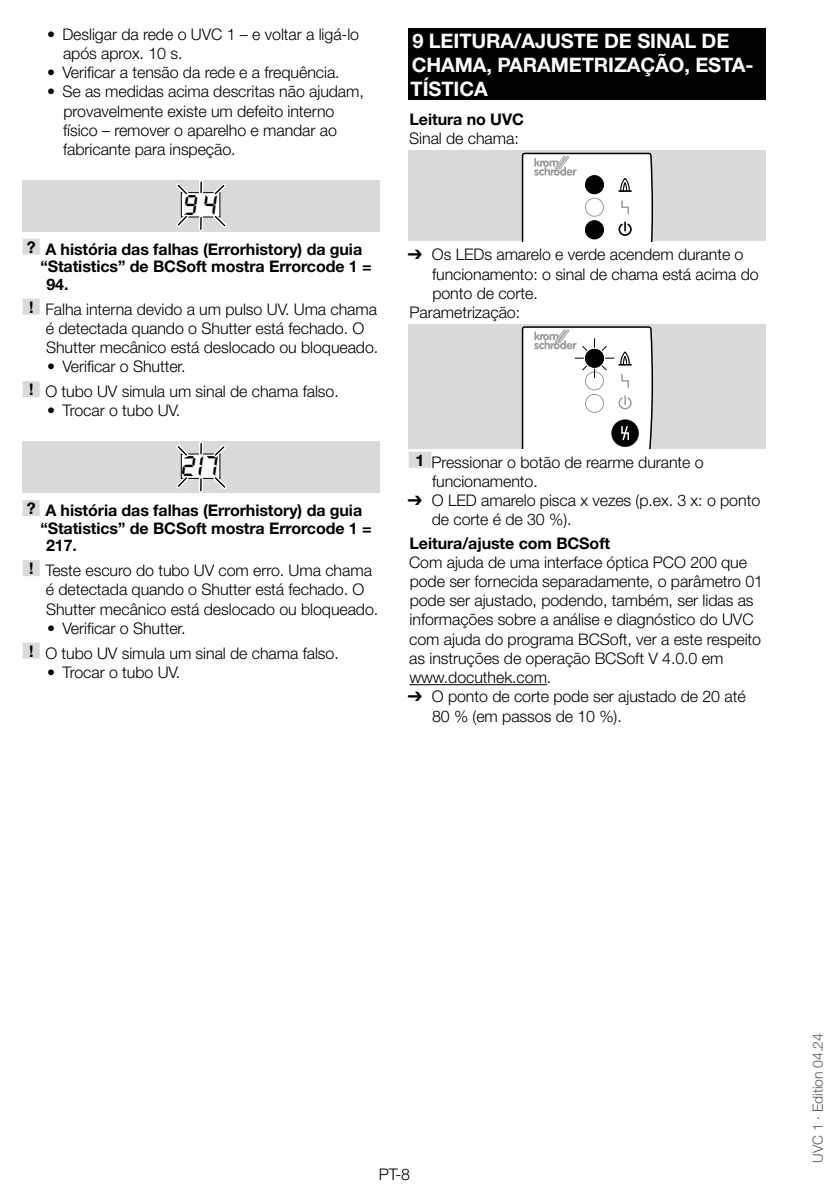
<style>
.page{position:relative;width:840px;height:1191px;background:#fff}
.page>*{position:absolute;margin:0;border:0;box-sizing:border-box;transform-origin:0 0}
.t1{font:500 27.6px "Iquartz";color:#000}
.t2{font:700 20px/24px "Helvetica Neue LT Pro";letter-spacing:-.005em;color:#fff}
.t3{font:300 16px/19.2px "Helvetica Neue LT Pro";letter-spacing:-.005em;color:#000}
.t4{font:700 16px "Helvetica Neue LT Pro";letter-spacing:-.005em;color:#000}
.t5{font:300 14px "Helvetica Neue LT Pro";letter-spacing:-.005em;color:#575756}
.s1{font-weight:700}
.s2{font-family:"Arial Unicode MS";font-weight:400}
</style>
<div class="page">
<div style="left:23px;top:239px;width:17px;height:16px;background:#dadada"></div>
<div style="left:23px;top:299px;width:17px;height:16px;background:#dadada"></div>
<div style="left:23px;top:381px;width:17px;height:16px;background:#dadada"></div>
<div style="left:23px;top:500px;width:17px;height:16px;background:#dadada"></div>
<div style="left:23px;top:560px;width:17px;height:16px;background:#dadada"></div>
<div style="left:23px;top:642px;width:17px;height:16px;background:#dadada"></div>
<div style="left:23px;top:180px;width:357px;height:51px;background:#dadada"></div>
<div style="left:181px;top:193px;width:39px;height:24px;background:#fff"></div>
<div style="left:181px;top:192px;width:39px;height:25px;border:1px solid #000"></div>
<hr style="left:199px;top:182px;width:4px;height:10px;background:#fff">
<svg style="left:200px;top:182px;width:2px;height:10px"></svg>
<svg style="left:176px;top:183px;width:16px;height:17px"></svg>
<svg style="left:176px;top:210px;width:16px;height:17px"></svg>
<hr style="left:199px;top:217px;width:4px;height:12px;background:#fff">
<svg style="left:200px;top:217px;width:2px;height:12px"></svg>
<svg style="left:209px;top:210px;width:18px;height:18px"></svg>
<svg style="left:209px;top:183px;width:17px;height:17px"></svg>
<div style="left:23px;top:442px;width:357px;height:51px;background:#dadada"></div>
<div style="left:181px;top:454px;width:39px;height:24px;background:#fff"></div>
<div style="left:181px;top:454px;width:39px;height:25px;border:1px solid #000"></div>
<hr style="left:199px;top:443px;width:4px;height:11px;background:#fff">
<svg style="left:200px;top:443px;width:2px;height:11px"></svg>
<svg style="left:176px;top:445px;width:16px;height:16px"></svg>
<svg style="left:176px;top:472px;width:16px;height:16px"></svg>
<hr style="left:199px;top:479px;width:4px;height:11px;background:#fff">
<svg style="left:200px;top:479px;width:2px;height:11px"></svg>
<svg style="left:209px;top:472px;width:18px;height:17px"></svg>
<svg style="left:209px;top:445px;width:17px;height:16px"></svg>
<div style="left:408px;top:28px;width:357px;height:72px;background:#000"></div>
<div style="left:408px;top:452px;width:23px;height:16px;background:#dadada"></div>
<hr style="left:409px;top:684px;width:137px;height:1px;background:#000">
<div style="left:408px;top:151px;width:357px;height:90px;background:#dadada"></div>
<svg style="left:521px;top:153px;width:131px;height:88px;background:#e3e3e3"></svg>
<div style="left:408px;top:324px;width:357px;height:124px;background:#dadada"></div>
<svg style="left:521px;top:326px;width:131px;height:122px;background:#e4e4e4"></svg>
<p class="t3" style="left:63px;top:24px;width:297px;text-indent:-16px">• Desligar da rede o UVC 1 – e voltar a ligá-lo após aprox. 10 s.</p>
<p class="t3" style="left:47px;top:63px;width:294px">• Verificar a tensão da rede e a frequência.</p>
<p class="t3" style="left:63px;top:82px;width:302px;text-indent:-16px">• Se as medidas acima descritas não ajudam, provavelmente existe um defeito interno físico – remover o aparelho e mandar ao fabricante para inspeção.</p>
<h1 class="t1" style="left:184px;top:187px;width:35px">94</h1>
<p class="t4" style="left:27px;top:239px;width:337px">? A história das falhas (Errorhistory) da guia</p>
<p class="t4" style="left:40px;top:257px;width:332px">“Statistics” de BCSoft mostra Errorcode 1 =</p>
<p class="t4" style="left:46px;top:274px;width:24px">94.</p>
<p class="t3" style="left:46px;top:299px;width:334px;text-indent:-17px"><span class="s1">!</span> Falha interna devido a um pulso UV. Uma chama é detectada quando o Shutter está fechado. O<br>Shutter mecânico está deslocado ou bloqueado.</p>
<p class="t3" style="left:29px;top:354px;width:311px;line-height:24.8px;text-indent:18px">• Verificar o Shutter.<br><span class="s1">!</span> O tubo UV simula um sinal de chama falso.</p>
<p class="t3" style="left:47px;top:401px;width:135px">• Trocar o tubo UV.</p>
<h1 class="t1" style="left:182px;top:448px;width:39px">217</h1>
<p class="t4" style="left:27px;top:500px;width:337px">? A história das falhas (Errorhistory) da guia</p>
<p class="t4" style="left:40px;top:518px;width:332px">“Statistics” de BCSoft mostra Errorcode 1 =</p>
<p class="t4" style="left:46px;top:535px;width:32px">217.</p>
<p class="t3" style="left:46px;top:560px;width:334px;text-indent:-17px"><span class="s1">!</span> Teste escuro do tubo UV com erro. Uma chama é detectada quando o Shutter está fechado. O<br>Shutter mecânico está deslocado ou bloqueado.</p>
<p class="t3" style="left:29px;top:615px;width:311px;line-height:24.8px;text-indent:18px">• Verificar o Shutter.<br><span class="s1">!</span> O tubo UV simula um sinal de chama falso.</p>
<p class="t3" style="left:47px;top:662px;width:135px">• Trocar o tubo UV.</p>
<p class="t2" style="left:410px;top:28px;width:344px">9 LEITURA/AJUSTE DE SINAL DE<br>CHAMA, PARAMETRIZAÇÃO, ESTA-<br>TÍSTICA</p>
<p class="t4" style="left:409px;top:110px;width:115px">Leitura no UVC</p>
<p class="t3" style="left:409px;top:129px;width:111px">Sinal de chama:</p>
<p class="t3" style="left:407px;top:245px;width:337px"><span class="s2">➔</span> Os LEDs amarelo e verde acendem durante o</p>
<p class="t3" style="left:432px;top:264px;width:328px">funcionamento: o sinal de chama está acima do</p>
<p class="t3" style="left:432px;top:283px;width:107px">ponto de corte.</p>
<p class="t3" style="left:409px;top:302px;width:112px">Parametrização:</p>
<p class="t3" style="left:432px;top:452px;width:273px;text-indent:-16px"><span class="s1">1</span> Pressionar o botão de rearme durante o funcionamento.</p>
<p class="t3" style="left:431px;top:490px;width:330px;text-indent:-24px"><span class="s2">➔</span> O LED amarelo pisca x vezes (p.ex. 3 x: o ponto de corte é de 30 %).</p>
<p class="t4" style="left:409px;top:533px;width:202px">Leitura/ajuste com BCSoft</p>
<p class="t3" style="left:409px;top:552px;width:355px">Com ajuda de uma interface óptica PCO 200 que pode ser fornecida separadamente, o parâmetro 01 pode ser ajustado, podendo, também, ser lidas as informações sobre a análise e diagnóstico do UVC com ajuda do programa BCSoft, ver a este respeito as instruções de operação BCSoft V 4.0.0 em www.docuthek.com.</p>
<p class="t3" style="left:432px;top:686px;width:315px;text-indent:-24px"><span class="s2">➔</span> O ponto de corte pode ser ajustado de 20 até<br>80 % (em passos de 10 %).</p>
<p class="t3" style="left:378px;top:1164px;width:33px">PT-8</p>
<p class="t5" style="left:809px;top:1162px;width:131px;rotate:-90deg">UVC 1 · Edition 04.24</p>
</div>
